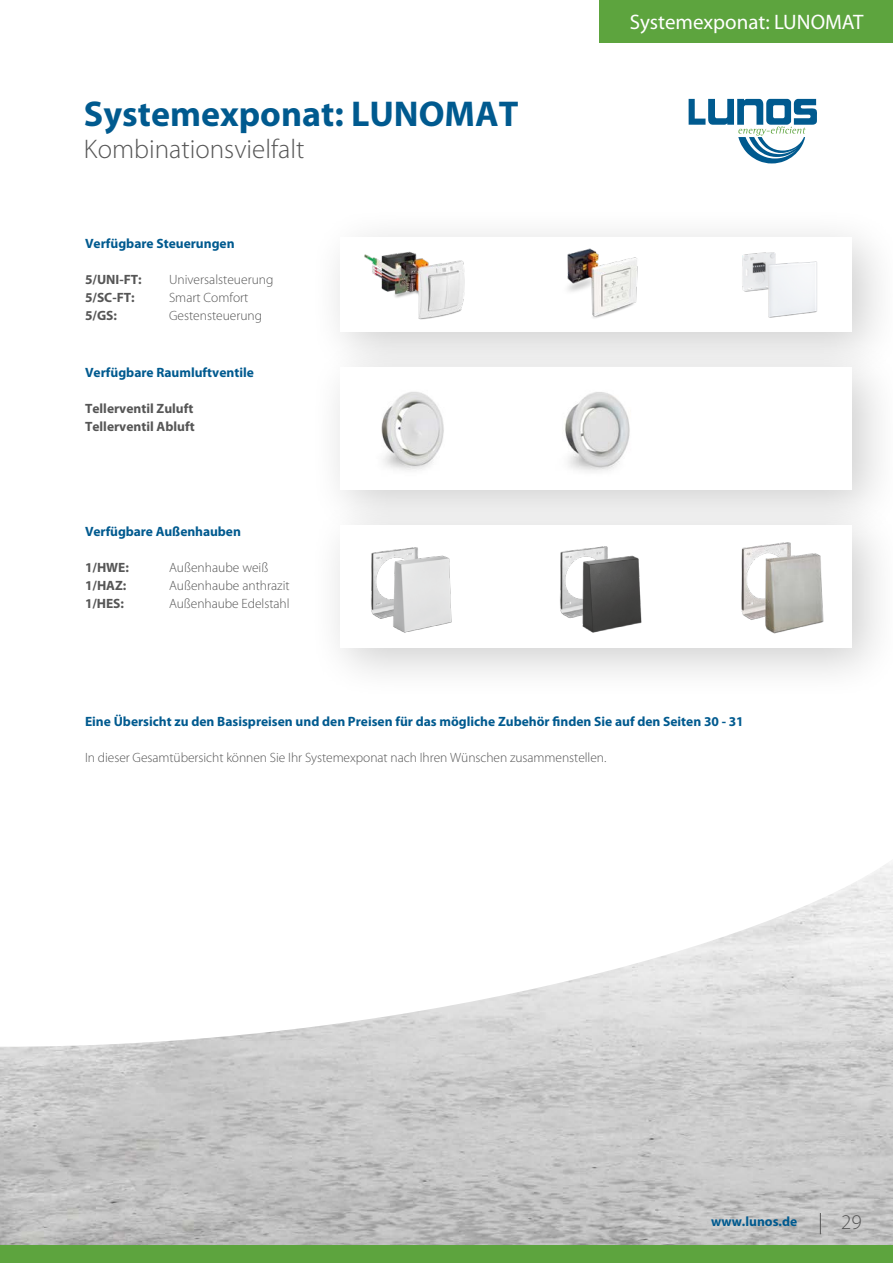
<style>
.page{position:relative;width:893px;height:1263px;background:#fff}
.page>*{position:absolute;margin:0;border:0;box-sizing:border-box;transform-origin:0 0}
.t1{font:700 36px "Myriad Pro";color:#005a8f}
.t2{font:300 27px "Myriad Pro";color:#565656}
.t3{font:21px "Myriad Pro";color:#fff}
.t4{font:300 21px "Myriad Pro";color:#565656}
.t5{font:300 13.5px "Myriad Pro";letter-spacing:-.005em;color:#565656}
.t6{font:700 13.5px "Myriad Pro";color:#005a8f}
.t7{font:700 13.5px/18px "Myriad Pro";color:#565656}
</style>
<div class="page">
<img style="left:0;top:863px;width:893px;height:383px">
<div style="left:0;top:1246px;width:893px;height:17px;background:#5da43e"></div>
<div style="left:599px;top:0;width:294px;height:43px;background:#5da43e"></div>
<svg style="left:689px;top:99px;width:128px;height:64px"></svg>
<div style="left:308px;top:205px;width:585px;height:181px;background:#000;opacity:.2"></div>
<div style="left:340px;top:237px;width:512px;height:95px;background:#fff"></div>
<div style="left:308px;top:334px;width:585px;height:209px;background:#000;opacity:.2"></div>
<div style="left:340px;top:367px;width:512px;height:122px;background:#fff"></div>
<div style="left:308px;top:493px;width:585px;height:208px;background:#000;opacity:.2"></div>
<div style="left:340px;top:525px;width:512px;height:123px;background:#fff"></div>
<img style="left:567px;top:248px;width:71px;height:70px">
<img style="left:364px;top:251px;width:101px;height:69px">
<img style="left:742px;top:252px;width:75px;height:66px">
<img style="left:560px;top:546px;width:82px;height:87px">
<img style="left:371px;top:547px;width:81px;height:86px">
<img style="left:741px;top:542px;width:83px;height:92px">
<img style="left:565px;top:392px;width:65px;height:80px">
<img style="left:381px;top:392px;width:63px;height:79px">
<svg style="left:820px;top:1213px;width:1px;height:21px"></svg>
<h1 class="t1" style="left:84px;top:90px;width:436px">Systemexponat: LUNOMAT</h1>
<h2 class="t2" style="left:84px;top:134px;width:222px">Kombinationsvielfalt</h2>
<p class="t6" style="left:85px;top:234px;width:151px">Verfügbare Steuerungen</p>
<p class="t7" style="left:85px;top:270px;width:58px">5/UNI-FT:</p>
<p class="t5" style="left:169px;top:272px;width:106px">Universalsteuerung</p>
<p class="t7" style="left:85px;top:288px;width:51px">5/SC-FT:</p>
<p class="t5" style="left:169px;top:290px;width:81px">Smart Comfort</p>
<p class="t7" style="left:85px;top:306px;width:33px">5/GS:</p>
<p class="t5" style="left:169px;top:308px;width:95px">Gestensteuerung</p>
<p class="t6" style="left:85px;top:364px;width:170px">Verfügbare Raumluftventile</p>
<p class="t7" style="left:85px;top:399px;width:111px">Tellerventil Zuluft<br>Tellerventil Abluft</p>
<p class="t6" style="left:85px;top:522px;width:157px">Verfügbare Außenhauben</p>
<p class="t7" style="left:85px;top:558px;width:45px">1/HWE:</p>
<p class="t5" style="left:169px;top:560px;width:101px">Außenhaube weiß</p>
<p class="t7" style="left:85px;top:576px;width:43px">1/HAZ:</p>
<p class="t5" style="left:169px;top:578px;width:122px">Außenhaube anthrazit</p>
<p class="t7" style="left:85px;top:594px;width:40px">1/HES:</p>
<p class="t5" style="left:169px;top:596px;width:122px">Außenhaube Edelstahl</p>
<h3 class="t3" style="left:630px;top:9px;width:235px">Systemexponat: LUNOMAT</h3>
<p class="t6" style="left:85px;top:713px;width:660px">Eine Übersicht zu den Basispreisen und den Preisen für das mögliche Zubehör finden Sie auf den Seiten 30 - 31</p>
<p class="t5" style="left:85px;top:750px;width:523px">In dieser Gesamtübersicht können Sie Ihr Systemexponat nach Ihren Wünschen zusammenstellen.</p>
<p class="t6" style="left:711px;top:1213px;width:88px">www.lunos.de</p>
<h3 class="t4" style="left:841px;top:1210px;width:22px">29</h3>
</div>
